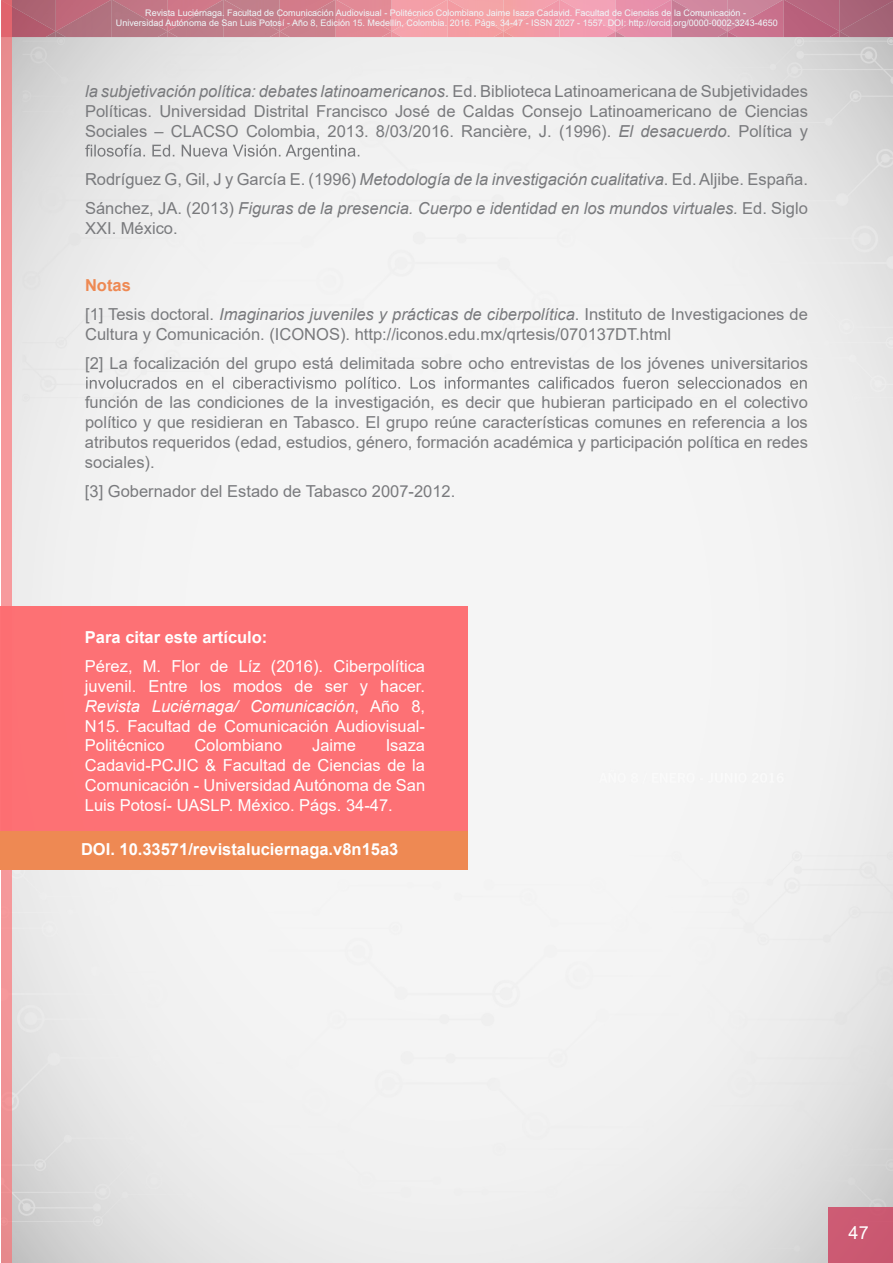
<style>
.page{position:relative;width:893px;height:1263px;background:#fff}
.page>*{position:absolute;margin:0;border:0;box-sizing:border-box;transform-origin:0 0}
.t1{font:18px "Arial";color:#fff}
.t2{font:16.5px/19.8px "Arial";color:#797a7d;text-align:justify}
.t3{font:16.5px/19.8px "Arial";color:#fff;text-align:justify}
.t4{font:italic 16.5px/28.8px "Arial";color:#797a7d}
.t5{font:700 16.5px "Arial";color:#fff}
.t6{font:9px/10.8px "Arial";color:#eff8fa;text-align:center}
.s1{font-style:italic}
.s2{font-style:normal}
.s3{font-weight:700;color:#ee8953}
</style>
<div class="page">
<div style="left:828px;top:1207px;width:65px;height:55px;background:#cb5972"></div>
<img style="left:12px;top:31px;width:881px;height:6px">
<img style="left:12px;top:0;width:881px;height:31px">
<svg style="left:46px;top:31px;width:20px;height:6px"></svg>
<svg style="left:158px;top:31px;width:20px;height:6px"></svg>
<svg style="left:382px;top:31px;width:20px;height:6px"></svg>
<svg style="left:606px;top:31px;width:20px;height:6px"></svg>
<svg style="left:830px;top:31px;width:19px;height:6px"></svg>
<svg style="left:270px;top:31px;width:20px;height:6px"></svg>
<svg style="left:494px;top:31px;width:20px;height:6px"></svg>
<svg style="left:718px;top:31px;width:20px;height:6px"></svg>
<div style="left:1px;top:0;width:11px;height:1262px;background:#f29698"></div>
<div style="left:0;top:606px;width:468px;height:232px;background:#fe6d71"></div>
<svg style="left:85px;top:144px;width:274px;height:16px"></svg>
<svg style="left:86px;top:377px;width:721px;height:15px"></svg>
<div style="left:0;top:831px;width:468px;height:39px;background:#ee8953"></div>
<p class="t6" style="left:116px;top:7px;width:663px">Revista Luciérnaga. Facultad de Comunicación Audiovisual - Politécnico Colombiano Jaime Isaza Cadavid. Facultad de Ciencias de la Comunicación -<br>Universidad Autónoma de San Luis Potosí - Año 8, Edición 15. Medellín, Colombia. 2016. Págs. 34-47 - ISSN 2027 - 1557. DOI: http://orcid.org/0000-0002-3243-4650</p>
<p class="t2" style="left:85px;top:81px;width:724px"><span class="s1">la subjetivación política: debates latinoamericanos.</span> Ed. Biblioteca Latinoamericana de Subjetividades Políticas. Universidad Distrital Francisco José de Caldas Consejo Latinoamericano de Ciencias Sociales – CLACSO Colombia, 2013. 8/03/2016. Rancière, J. (1996). <span class="s1">El desacuerdo</span>. Política y</p>
<p class="t4" style="left:85px;top:165px;width:724px"><span class="s2">Rodríguez G, Gil, J y García E. (1996)</span> Metodología de la investigación cualitativa<span class="s2">. Ed.Aljibe. España.<br>Sánchez, JA. (2013)</span> Figuras de la presencia. Cuerpo e identidad en los mundos virtuales. <span class="s2">Ed. Siglo</span></p>
<p class="t2" style="left:85px;top:218px;width:94px">XXI. México.</p>
<p class="t2" style="left:85px;top:271px;width:724px;line-height:28.8px"><span class="s3">Notas<br></span>[1] Tesis doctoral. <span class="s1">Imaginarios juveniles y prácticas de ciberpolítica</span>. Instituto de Investigaciones de</p>
<p class="t2" style="left:85px;top:320px;width:724px;line-height:28.8px">Cultura y Comunicación. (ICONOS). http://iconos.edu.mx/qrtesis/070137DT.html<br>[2] La focalización del grupo está delimitada sobre ocho entrevistas de los jóvenes universitarios</p>
<p class="t2" style="left:85px;top:393px;width:724px">función de las condiciones de la investigación, es decir que hubieran participado en el colectivo político y que residieran en Tabasco. El grupo reúne características comunes en referencia a los atributos requeridos (edad, estudios, género, formación académica y participación política en redes sociales).</p>
<p class="t2" style="left:85px;top:481px;width:372px">[3] Gobernador del Estado de Tabasco 2007-2012.</p>
<p class="t5" style="left:85px;top:626px;width:184px">Para citar este artículo:</p>
<p class="t3" style="left:85px;top:656px;width:342px">Pérez, M. Flor de Líz (2016). Ciberpolítica juvenil. Entre los modos de ser y hacer.<br><span class="s1">Revista Luciérnaga/ Comunicación</span>, Año 8, N15. Facultad de Comunicación Audiovisual-Politécnico</p>
<p class="t3" style="left:194px;top:736px;width:90px">Colombiano</p>
<p class="t3" style="left:312px;top:736px;width:46px">Jaime</p>
<p class="t3" style="left:85px;top:736px;width:342px;text-indent:301px">Isaza Cadavid-PCJIC &amp; Facultad de Ciencias de la Comunicación - Universidad Autónoma de San Luis Potosí- UASLP. México. Págs. 34-47.</p>
<p class="t5" style="left:81px;top:837px;width:319px">DOI. 10.33571/revistaluciernaga.v8n15a3</p>
<p class="t1" style="left:849px;top:1221px;width:22px">47</p>
</div>
